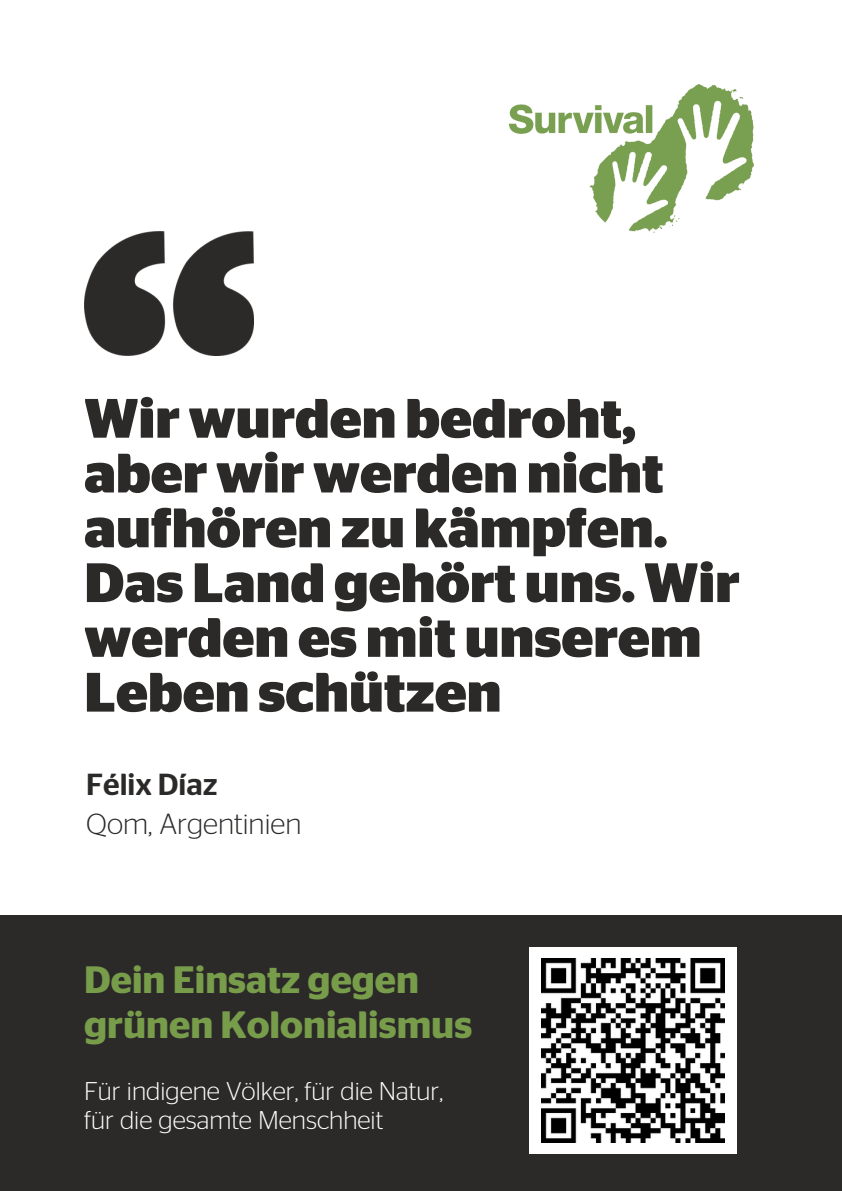
<style>
.page{position:relative;width:842px;height:1191px;background:#fff}
.page>*{position:absolute;margin:0;border:0;box-sizing:border-box;transform-origin:0 0}
.t1{font:700 55.3px/54.8px "Stag Sans";color:#2c2a29}
.t2{font:600 38px/45.6px "Stag Sans";color:#789d4a}
.t3{font:500 30.4px "Stag Sans";color:#2c2a29}
.t4{font:300 29.1px "Stag Sans";color:#2c2a29}
.t5{font:300 25.6px "Stag Sans";color:#fff}
</style>
<div class="page">
<div style="left:0;top:915px;width:841px;height:275px;background:#2c2a29"></div>
<img style="left:509px;top:84px;width:244px;height:148px">
<img style="left:84px;top:232px;width:170px;height:123px">
<div style="left:530px;top:947px;width:206px;height:206px;background:#fff"></div>
<img style="left:541px;top:958px;width:183px;height:183px">
<h3 class="t1" style="left:84px;top:393px;width:657px">Wir wurden bedroht, aber wir werden nicht aufhören zu kämpfen.<br>Das Land gehört uns. Wir werden es mit unserem<br>Leben schützen</h3>
<h4 class="t3" style="left:86px;top:770px;width:133px">Félix Díaz</h4>
<p class="t4" style="left:86px;top:810px;width:217px">Qom, Argentinien</p>
<h1 class="t2" style="left:84px;top:958px;width:390px">Dein Einsatz gegen grünen Kolonialismus</h1>
<p class="t5" style="left:84px;top:1078px;width:360px">Für indigene Völker, für die Natur,</p>
<p class="t5" style="left:84px;top:1108px;width:301px">für die gesamte Menschheit</p>
</div>
